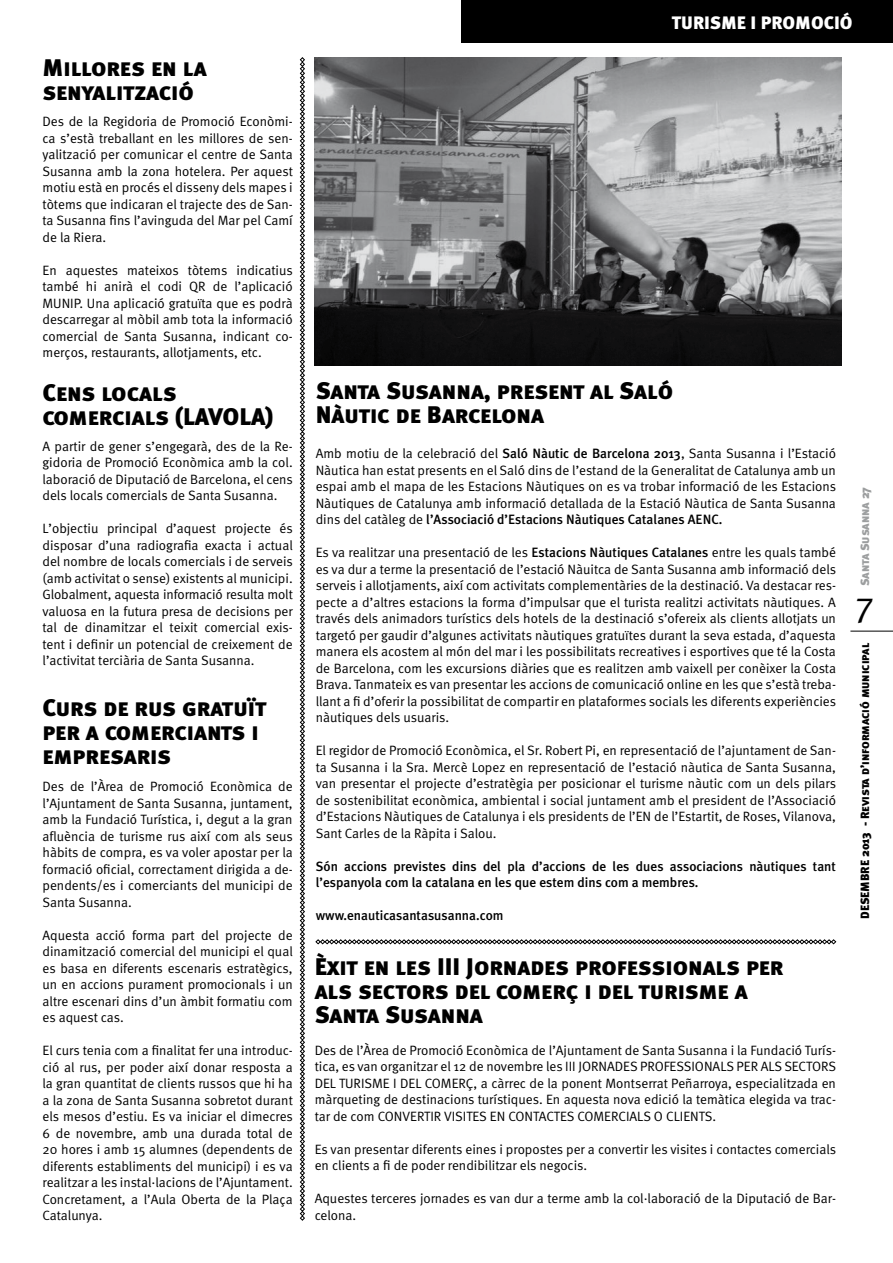
<style>
.page{position:relative;width:893px;height:1263px;background:#fff}
.page>*{position:absolute;margin:0;border:0;box-sizing:border-box;transform-origin:0 0}
.t1{font:36px "Meta Plus Normal Caps";color:#000}
.t2{font:24px/24px "Meta Black Caps";letter-spacing:-.005em;color:#000}
.t3{font:18px "Meta Black Caps";color:#fff}
.t4{font:13.5px/16.5px "Meta Normal";color:#000;text-align:justify}
.t5{font:500 13.5px/16.5px "Meta Plus";color:#000}
.t6{font:12px "Meta Black Caps";color:#000}
.t7{font:12px "Meta Black Caps";letter-spacing:-.015em;color:#9c9e9f}
.s1{font-family:"Meta Plus";font-weight:500}
.s2{font-family:"Meta Normal";font-weight:400}
</style>
<div class="page">
<div style="left:462px;top:0;width:431px;height:43px;background:#000"></div>
<hr style="left:850px;top:631px;width:43px;height:1px;background:#000">
<svg style="left:300px;top:57px;width:5px;height:1164px"></svg>
<svg style="left:315px;top:939px;width:521px;height:5px"></svg>
<img style="left:315px;top:57px;width:527px;height:309px">
<h2 class="t2" style="left:43px;top:55px;width:166px">Millores en la senyalització</h2>
<p class="t4" style="left:43px;top:113px;width:252px">Des de la Regidoria de Promoció Econòmi&shy;ca s’està treballant en les millores de sen&shy;yalització per comunicar el centre de Santa Susanna amb la zona hotelera. Per aquest motiu està en procés el disseny dels mapes i tòtems que indicaran el trajecte des de San&shy;ta Susanna fins l’avinguda del Mar pel Camí de la Riera.</p>
<p class="t4" style="left:43px;top:262px;width:252px">En aquestes mateixos tòtems indicatius també hi anirà el codi QR de l’aplicació MUNIP. Una aplicació gratuïta que es podrà descarregar al mòbil amb tota la informació comercial de Santa Susanna, indicant co&shy;merços, restaurants, allotjaments, etc.</p>
<h2 class="t2" style="left:43px;top:380px;width:232px">Cens locals comercials (LAVOLA)</h2>
<p class="t4" style="left:43px;top:438px;width:252px">A partir de gener s’engegarà, des de la Re&shy;gidoria de Promoció Econòmica amb la col. laboració de Diputació de Barcelona, el cens dels locals comercials de Santa Susanna.</p>
<p class="t4" style="left:43px;top:520px;width:252px">L’objectiu principal d’aquest projecte és disposar d’una radiografia exacta i actual del nombre de locals comercials i de serveis (amb activitat o sense) existents al municipi.<br>Globalment, aquesta informació resulta molt valuosa en la futura presa de decisions per tal de dinamitzar el teixit comercial exis&shy;tent i definir un potencial de creixement de l’activitat terciària de Santa Susanna.</p>
<h2 class="t2" style="left:43px;top:696px;width:226px">Curs de rus gratuït per a comerciants i empresaris</h2>
<p class="t4" style="left:43px;top:778px;width:252px">Des de l’Àrea de Promoció Econòmica de l’Ajuntament de Santa Susanna, juntament, amb la Fundació Turística, i, degut a la gran afluència de turisme rus així com als seus hàbits de compra, es va voler apostar per la formació oficial, correctament dirigida a de&shy;pendents/es i comerciants del municipi de Santa Susanna.</p>
<p class="t4" style="left:43px;top:927px;width:252px">Aquesta acció forma part del projecte de dinamització comercial del municipi el qual es basa en diferents escenaris estratègics, un en accions purament promocionals i un altre escenari dins d’un àmbit formatiu com es aquest cas.</p>
<p class="t4" style="left:43px;top:1042px;width:252px">El curs tenia com a finalitat fer una introduc&shy;ció al rus, per poder així donar resposta a la gran quantitat de clients russos que hi ha a la zona de Santa Susanna sobretot durant els mesos d’estiu. Es va iniciar el dimecres 6 de novembre, amb una durada total de 20 hores i amb 15 alumnes (dependents de diferents establiments del municipi) i es va realitzar a les instal·lacions de l’Ajuntament.<br>Concretament, a l’Aula Oberta de la Plaça Catalunya.</p>
<h3 class="t3" style="left:672px;top:12px;width:182px">TURISME I PROMOCIÓ</h3>
<h2 class="t2" style="left:316px;top:378px;width:359px">Santa Susanna, present al Saló<br>Nàutic de Barcelona</h2>
<p class="t4" style="left:316px;top:445px;width:522px">Amb motiu de la celebració del <span class="s1">Saló Nàutic de Barcelona 2013</span>, Santa Susanna i l’Estació Nàutica han estat presents en el Saló dins de l’estand de la Generalitat de Catalunya amb un espai amb el mapa de les Estacions Nàutiques on es va trobar informació de les Estacions Nàutiques de Catalunya amb informació detallada de la Estació Nàutica de Santa Susanna</p>
<p class="t5" style="left:316px;top:511px;width:408px"><span class="s2">dins del catàleg de</span> l’Associació d’Estacions Nàutiques Catalanes AENC.</p>
<p class="t4" style="left:316px;top:544px;width:522px">Es va realitzar una presentació de les <span class="s1">Estacions Nàutiques Catalanes</span> entre les quals també es va dur a terme la presentació de l’estació Nàuitca de Santa Susanna amb informació dels serveis i allotjaments, així com activitats complementàries de la destinació. Va destacar res&shy;pecte a d’altres estacions la forma d’impulsar que el turista realitzi activitats nàutiques. A través dels animadors turístics dels hotels de la destinació s’ofereix als clients allotjats un targetó per gaudir d’algunes activitats nàutiques gratuïtes durant la seva estada, d’aquesta manera els acostem al món del mar i les possibilitats recreatives i esportives que té la Costa de Barcelona, com les excursions diàries que es realitzen amb vaixell per conèixer la Costa Brava. Tanmateix es van presentar les accions de comunicació online en les que s’està treba&shy;llant a fi d’oferir la possibilitat de compartir en plataformes socials les diferents experiències nàutiques dels usuaris.</p>
<p class="t4" style="left:316px;top:742px;width:522px">El regidor de Promoció Econòmica, el Sr. Robert Pi, en representació de l’ajuntament de San&shy;ta Susanna i la Sra. Mercè Lopez en representació de l’estació nàutica de Santa Susanna, van presentar el projecte d’estratègia per posicionar el turisme nàutic com un dels pilars de sostenibilitat econòmica, ambiental i social juntament amb el president de l’Associació d’Estacions Nàutiques de Catalunya i els presidents de l’EN de l’Estartit, de Roses, Vilanova, Sant Carles de la Ràpita i Salou.</p>
<p class="t5" style="left:316px;top:858px;width:522px">Són accions previstes dins del pla d’accions de les dues associacions nàutiques tant l’espanyola com la catalana en les que estem dins com a membres.</p>
<p class="t5" style="left:316px;top:907px;width:189px">www.enauticasantasusanna.com</p>
<h2 class="t2" style="left:315px;top:954px;width:470px">Èxit en les III Jornades professionals per als sectors del comerç i del turisme a<br>Santa Susanna</h2>
<p class="t4" style="left:315px;top:1041px;width:523px">Des de l’Àrea de Promoció Econòmica de l’Ajuntament de Santa Susanna i la Fundació Turís&shy;tica, es van organitzar el 12 de novembre les III JORNADES PROFESSIONALS PER ALS SECTORS DEL TURISME I DEL COMERÇ, a càrrec de la ponent Montserrat Peñarroya, especialitzada en màrqueting de destinacions turístiques. En aquesta nova edició la temàtica elegida va trac&shy;tar de com CONVERTIR VISITES EN CONTACTES COMERCIALS O CLIENTS.</p>
<p class="t4" style="left:315px;top:1140px;width:523px">Es van presentar diferents eines i propostes per a convertir les visites i contactes comercials en clients a fi de poder rendibilitzar els negocis.</p>
<p class="t4" style="left:315px;top:1190px;width:523px">Aquestes terceres jornades es van dur a terme amb la col·laboració de la Diputació de Bar&shy;celona.</p>
<p class="t7" style="left:858px;top:586px;width:101px;rotate:-90deg">Santa Susanna 27</p>
<h1 class="t1" style="left:855px;top:588px;width:21px">7</h1>
<p class="t6" style="left:858px;top:919px;width:277px;rotate:-90deg">DESEMBRE 2013 - Revista d’informació municipal</p>
</div>
